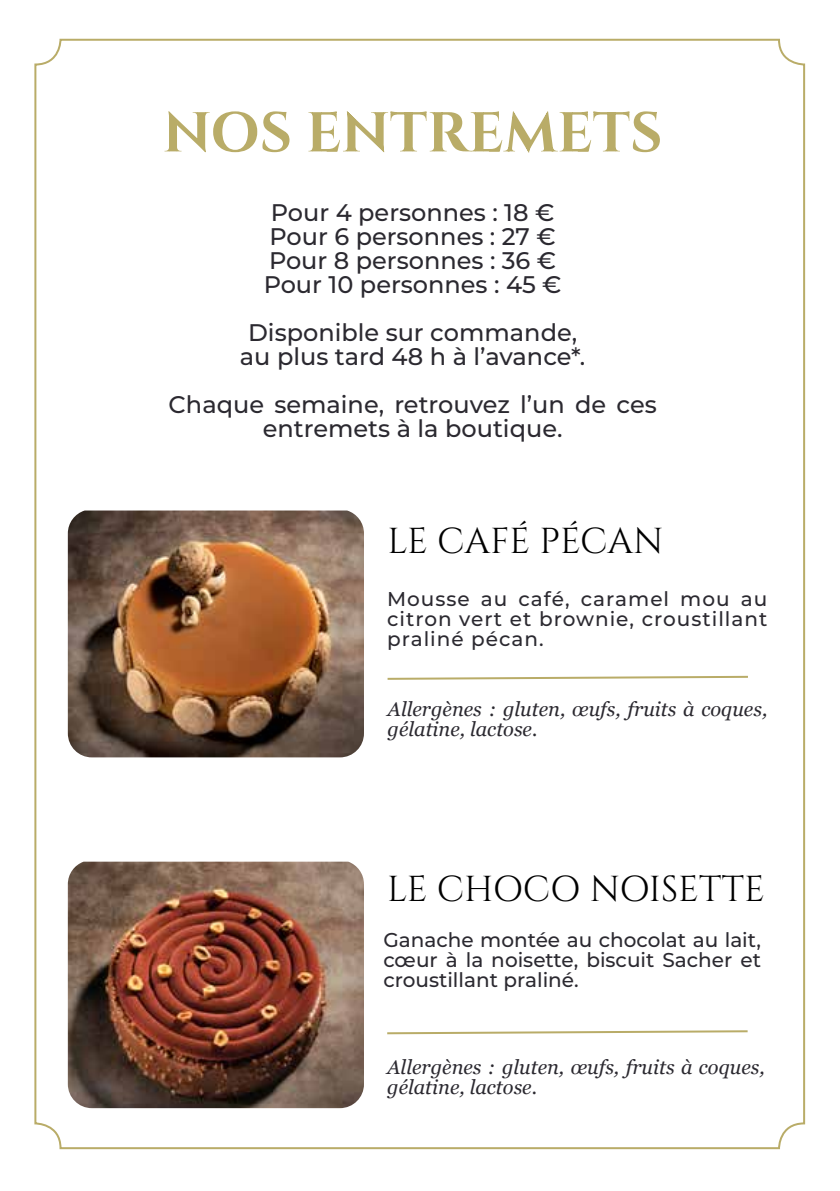
<style>
.page{position:relative;width:840px;height:1191px;background:#fff}
.page>*{position:absolute;margin:0;border:0;box-sizing:border-box;transform-origin:0 0}
.t1{font:56px "Cinzel";color:#b9ac68}
.t2{font:36px "Cinzel";color:#000}
.t3{font:500 24px/24px "Montserrat";color:#2b2930;text-align:center}
.t4{font:500 20px/20px "Montserrat";letter-spacing:.02em;color:#2b2930;text-align:justify}
.t5{font:italic 20px/20px "Georgia";color:#2b2930}
</style>
<div class="page">
<img style="left:68px;top:861px;width:296px;height:247px">
<svg style="left:387px;top:675px;width:361px;height:5px"></svg>
<svg style="left:387px;top:1030px;width:361px;height:5px"></svg>
<img style="left:68px;top:510px;width:296px;height:247px">
<h1 class="t1" style="left:163px;top:97px;width:501px">NOS ENTREMETS</h1>
<p class="t3" style="left:263px;top:200px;width:299px;text-align:left">Pour 4 personnes : 18 €<br>Pour 6 personnes : 27 €<br>Pour 8 personnes : 36 €<br>Pour 10 personnes : 45 €</p>
<p class="t3" style="left:240px;top:320px;width:347px">Disponible sur commande, au plus tard 48 h à l’avance*.</p>
<p class="t3" style="left:168px;top:392px;width:489px">Chaque semaine, retrouvez l’un de ces entremets à la boutique.</p>
<h2 class="t2" style="left:387px;top:518px;width:277px">LE CAFÉ PÉCAN</h2>
<p class="t4" style="left:387px;top:588px;width:381px">Mousse au café, caramel mou au citron vert et brownie, croustillant praliné pécan.</p>
<p class="t5" style="left:387px;top:699px;width:381px">Allergènes : gluten, œufs, fruits à coques, gélatine, lactose.</p>
<h2 class="t2" style="left:387px;top:865px;width:379px">LE CHOCO NOISETTE</h2>
<p class="t4" style="left:383px;top:929px;width:379px">Ganache montée au chocolat au lait, cœur à la noisette, biscuit Sacher et croustillant praliné.</p>
<p class="t5" style="left:387px;top:1056px;width:379px">Allergènes : gluten, œufs, fruits à coques, gélatine, lactose.</p>
</div>
